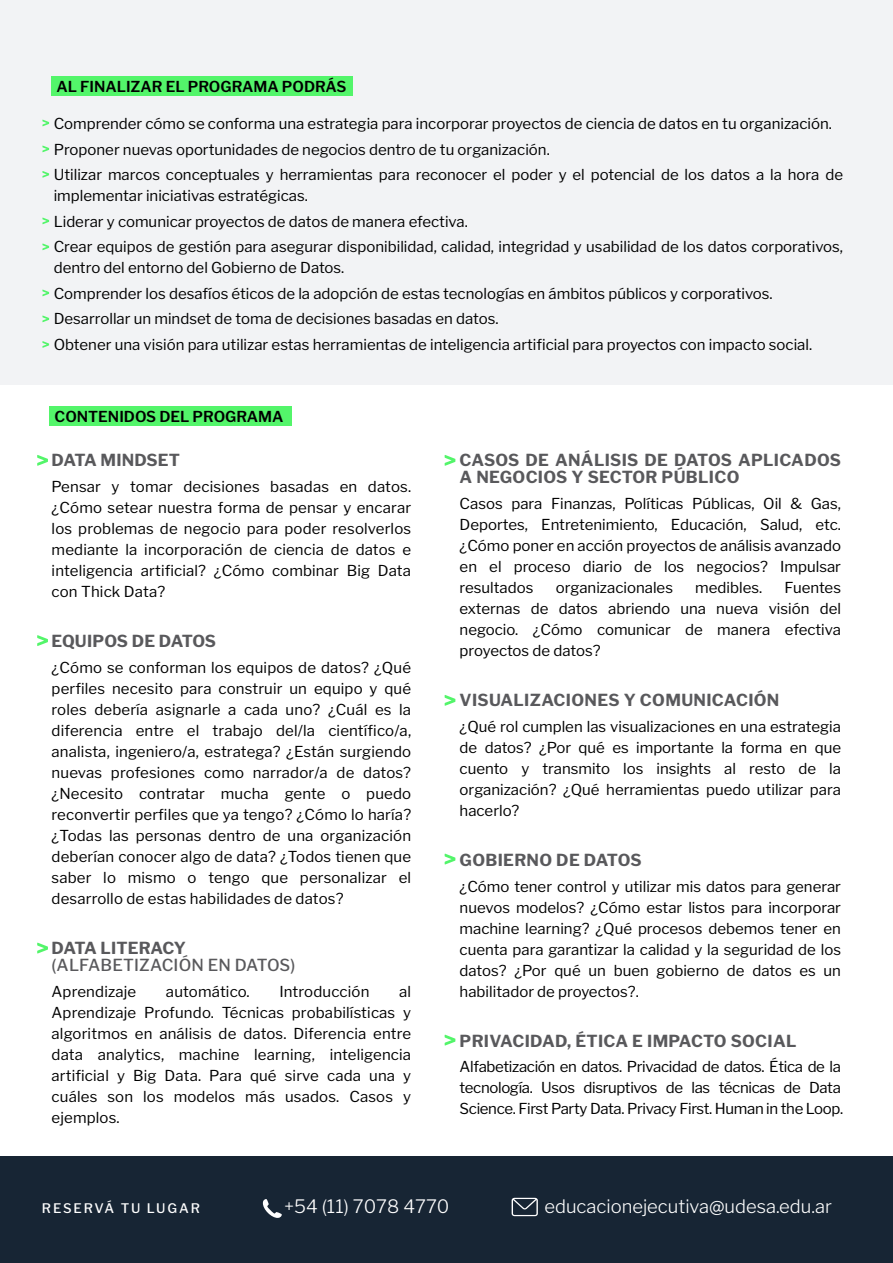
<style>
.page{position:relative;width:893px;height:1263px;background:#fff}
.page>*{position:absolute;margin:0;border:0;box-sizing:border-box;transform-origin:0 0}
.t1{font:300 18.3px "Libre Franklin";color:#fff}
.t2{font:700 16.5px/17.2px "Libre Franklin";letter-spacing:.02em;color:#59595c}
.t3{font:500 16.5px "Libre Franklin";letter-spacing:.01em;color:#59595c}
.t4{font:700 16.5px "Libre Franklin";letter-spacing:-.01em;color:#59595c}
.t5{font:700 16.5px "Libre Franklin";letter-spacing:-.025em;color:#59595c}
.t6{font:15px/21px "Libre Franklin";color:#000;text-align:justify}
.t7{font:15px/21px "Libre Franklin";letter-spacing:-.025em;color:#000}
.t8{font:600 15px "Libre Franklin";color:#000}
.t9{font:500 13.05px "Libre Franklin";letter-spacing:.14em;color:#fff}
</style>
<div class="page">
<div style="left:0;top:0;width:893px;height:384px;background:#f2f3f5"></div>
<div style="left:51px;top:77px;width:302px;height:19px;background:#53f56a"></div>
<svg style="left:42px;top:120px;width:7px;height:6px"></svg>
<svg style="left:42px;top:146px;width:7px;height:6px"></svg>
<svg style="left:42px;top:171px;width:7px;height:7px"></svg>
<svg style="left:42px;top:217px;width:7px;height:7px"></svg>
<svg style="left:42px;top:243px;width:7px;height:7px"></svg>
<svg style="left:42px;top:289px;width:7px;height:7px"></svg>
<svg style="left:42px;top:315px;width:7px;height:7px"></svg>
<svg style="left:42px;top:341px;width:7px;height:7px"></svg>
<div style="left:49px;top:407px;width:242px;height:19px;background:#53f56a"></div>
<div style="left:0;top:1156px;width:893px;height:107px;background:#172534"></div>
<svg style="left:263px;top:1199px;width:19px;height:19px"></svg>
<svg style="left:512px;top:1198px;width:26px;height:18px"></svg>
<svg style="left:37px;top:455px;width:11px;height:11px"></svg>
<svg style="left:37px;top:635px;width:11px;height:11px"></svg>
<svg style="left:37px;top:942px;width:11px;height:11px"></svg>
<svg style="left:445px;top:455px;width:10px;height:11px"></svg>
<svg style="left:445px;top:695px;width:10px;height:11px"></svg>
<svg style="left:445px;top:853px;width:10px;height:11px"></svg>
<svg style="left:445px;top:1034px;width:10px;height:11px"></svg>
<p class="t8" style="left:56px;top:75px;width:292px">AL FINALIZAR EL PROGRAMA PODRÁS</p>
<p class="t6" style="left:54px;top:110px;width:791px;line-height:25.5px;text-align:left">Comprender cómo se conforma una estrategia para incorporar proyectos de ciencia de datos en tu organización.<br>Proponer nuevas oportunidades de negocios dentro de tu organización.<br>Utilizar marcos conceptuales y herramientas para reconocer el poder y el potencial de los datos a la hora de</p>
<p class="t6" style="left:54px;top:182px;width:791px;line-height:25.5px;text-align:left">implementar iniciativas estratégicas.<br>Liderar y comunicar proyectos de datos de manera efectiva.<br>Crear equipos de gestión para asegurar disponibilidad, calidad, integridad y usabilidad de los datos corporativos,</p>
<p class="t6" style="left:54px;top:254px;width:760px;line-height:25.5px;text-align:left">dentro del entorno del Gobierno de Datos.<br>Comprender los desafíos éticos de la adopción de estas tecnologías en ámbitos públicos y corporativos.<br>Desarrollar un mindset de toma de decisiones basadas en datos.<br>Obtener una visión para utilizar estas herramientas de inteligencia artificial para proyectos con impacto social.</p>
<p class="t8" style="left:55px;top:405px;width:230px">CONTENIDOS DEL PROGRAMA</p>
<p class="t2" style="left:52px;top:450px;width:130px">DATA MINDSET</p>
<p class="t6" style="left:52px;top:474px;width:361px">Pensar y tomar decisiones basadas en datos. ¿Cómo setear nuestra forma de pensar y encarar los problemas de negocio para poder resolverlos mediante la incorporación de ciencia de datos e inteligencia artificial? ¿Cómo combinar Big Data con Thick Data?</p>
<p class="t4" style="left:52px;top:628px;width:166px">EQUIPOS DE DATOS</p>
<p class="t6" style="left:52px;top:655px;width:361px">¿Cómo se conforman los equipos de datos? ¿Qué perfiles necesito para construir un equipo y qué roles debería asignarle a cada uno? ¿Cuál es la diferencia entre el trabajo del/la científico/a, analista, ingeniero/a, estratega? ¿Están surgiendo nuevas profesiones como narrador/a de datos? ¿Necesito contratar mucha gente o puedo reconvertir perfiles que ya tengo? ¿Cómo lo haría? ¿Todas las personas dentro de una organización deberían conocer algo de data? ¿Todos tienen que saber lo mismo o tengo que personalizar el desarrollo de estas habilidades de datos?</p>
<p class="t5" style="left:52px;top:935px;width:136px">DATA LITERACY</p>
<p class="t3" style="left:52px;top:952px;width:245px">(ALFABETIZACIÓN EN DATOS)</p>
<p class="t6" style="left:52px;top:979px;width:86px">Aprendizaje</p>
<p class="t6" style="left:166px;top:979px;width:85px">automático.</p>
<p class="t6" style="left:279px;top:979px;width:92px">Introducción</p>
<p class="t6" style="left:52px;top:979px;width:361px;text-indent:348px">al Aprendizaje Profundo. Técnicas probabilísticas y algoritmos en análisis de datos. Diferencia entre data analytics, machine learning, inteligencia artificial y Big Data. Para qué sirve cada una y cuáles son los modelos más usados. Casos y ejemplos.</p>
<p class="t2" style="left:460px;top:450px;width:383px">CASOS DE ANÁLISIS DE DATOS APLICADOS<br>A NEGOCIOS Y SECTOR PÚBLICO</p>
<p class="t6" style="left:460px;top:492px;width:383px">Casos para Finanzas, Políticas Públicas, Oil &amp; Gas, Deportes, Entretenimiento, Educación, Salud, etc. ¿Cómo poner en acción proyectos de análisis avanzado en el proceso diario de los negocios? Impulsar resultados</p>
<p class="t6" style="left:460px;top:576px;width:383px;text-indent:325px">Fuentes externas de datos abriendo una nueva visión del negocio. ¿Cómo comunicar de manera efectiva proyectos de datos?</p>
<p class="t2" style="left:460px;top:690px;width:321px">VISUALIZACIONES Y COMUNICACIÓN</p>
<p class="t6" style="left:460px;top:714px;width:383px">¿Qué rol cumplen las visualizaciones en una estrategia de datos? ¿Por qué es importante la forma en que cuento y transmito los insights al resto de la organización? ¿Qué herramientas puedo utilizar para hacerlo?</p>
<p class="t2" style="left:460px;top:850px;width:184px">GOBIERNO DE DATOS</p>
<p class="t6" style="left:460px;top:874px;width:383px">¿Cómo tener control y utilizar mis datos para generar nuevos modelos? ¿Cómo estar listos para incorporar machine learning? ¿Qué procesos debemos tener en cuenta para garantizar la calidad y la seguridad de los datos? ¿Por qué un buen gobierno de datos es un habilitador de proyectos?.</p>
<p class="t2" style="left:460px;top:1030px;width:338px">PRIVACIDAD, ÉTICA E IMPACTO SOCIAL</p>
<p class="t7" style="left:460px;top:1055px;width:385px">Alfabetización en datos. Privacidad de datos. Ética de la tecnología. Usos disruptivos de las técnicas de Data<br>Science. First Party Data. Privacy First. Human in the Loop.</p>
<p class="t6" style="left:556px;top:576px;width:119px">organizacionales</p>
<p class="t6" style="left:695px;top:576px;width:68px">medibles.</p>
<p class="t9" style="left:42px;top:1197px;width:159px">RESERVÁ TU LUGAR</p>
<p class="t1" style="left:284px;top:1191px;width:167px">+54 (11) 7078 4770</p>
<p class="t1" style="left:544px;top:1191px;width:289px">educacionejecutiva@udesa.edu.ar</p>
</div>
